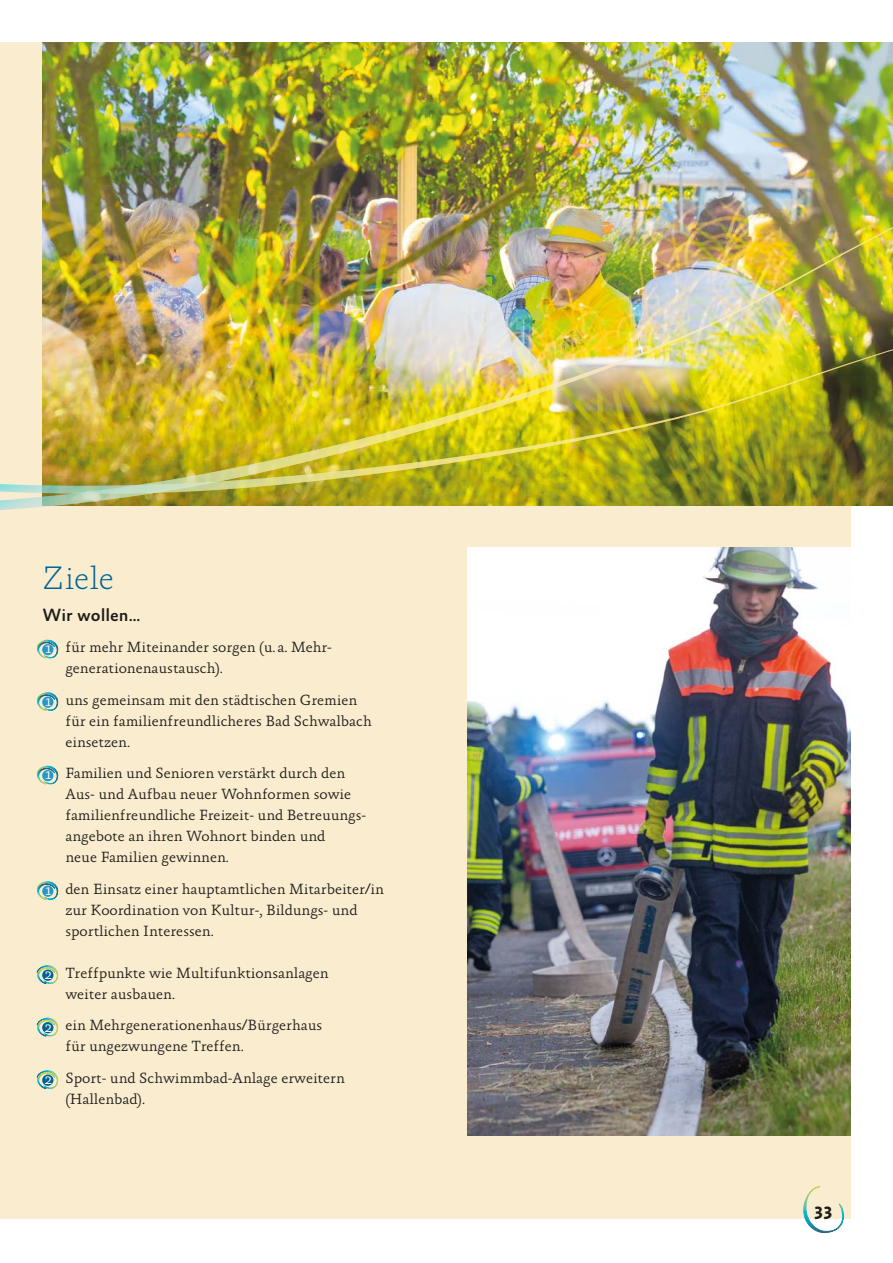
<style>
.page{position:relative;width:893px;height:1263px;background:#fff}
.page>*{position:absolute;margin:0;border:0;box-sizing:border-box;transform-origin:0 0}
.t1{font:100 33px "Absara TF";color:#006293}
.t2{font:500 18px "Absara Sans TF";color:#1d1d1b}
.t3{font:700 18px "Absara Sans TF";color:#1d1d1b}
.t4{font:300 15px/21px "Absara";color:#1d1d1b}
.s1{color:#fff}
</style>
<div class="page">
<div style="left:0;top:43px;width:850px;height:1176px;background:#faecce"></div>
<img style="left:43px;top:43px;width:850px;height:178px">
<img style="left:0;top:221px;width:893px;height:315px">
<img style="left:0;top:277px;width:893px;height:229px">
<img style="left:468px;top:547px;width:382px;height:588px">
<svg style="left:37px;top:639px;width:22px;height:19px"></svg>
<div style="left:42px;top:644px;width:11px;height:11px;background:#2897c4;border-radius:50%"></div>
<svg style="left:37px;top:692px;width:22px;height:19px"></svg>
<div style="left:42px;top:696px;width:11px;height:12px;background:#2897c4;border-radius:50%"></div>
<svg style="left:37px;top:765px;width:22px;height:19px"></svg>
<div style="left:42px;top:770px;width:11px;height:11px;background:#2897c4;border-radius:50%"></div>
<svg style="left:37px;top:881px;width:22px;height:19px"></svg>
<div style="left:42px;top:885px;width:11px;height:12px;background:#2897c4;border-radius:50%"></div>
<svg style="left:37px;top:965px;width:22px;height:19px"></svg>
<div style="left:42px;top:969px;width:11px;height:12px;background:#006293;border-radius:50%"></div>
<svg style="left:37px;top:1017px;width:22px;height:19px"></svg>
<div style="left:42px;top:1022px;width:11px;height:11px;background:#006293;border-radius:50%"></div>
<svg style="left:37px;top:1070px;width:22px;height:19px"></svg>
<div style="left:42px;top:1074px;width:11px;height:12px;background:#006293;border-radius:50%"></div>
<svg style="left:803px;top:1186px;width:41px;height:48px"></svg>
<h1 class="t1" style="left:43px;top:559px;width:73px">Ziele</h1>
<p class="t2" style="left:43px;top:605px;width:99px">Wir wollen…</p>
<p class="t4" style="left:65px;top:637px;width:267px;text-indent:-21px"><span class="s1">1</span> für mehr Miteinander sorgen (u. a. Mehr&shy;generationenaustausch).</p>
<p class="t4" style="left:65px;top:689px;width:308px;text-indent:-21px"><span class="s1">1</span> uns gemeinsam mit den städtischen Gremien für ein familienfreundlicheres Bad Schwalbach einsetzen.</p>
<p class="t4" style="left:65px;top:763px;width:301px;text-indent:-21px"><span class="s1">1</span> Familien und Senioren verstärkt durch den Aus- und Aufbau neuer Wohnformen sowie familienfreundliche Freizeit- und Betreuungs&shy;angebote an ihren Wohnort binden und<br>neue Familien gewinnen.</p>
<p class="t4" style="left:65px;top:878px;width:320px;text-indent:-21px"><span class="s1">1</span> den Einsatz einer hauptamtlichen Mitarbeiter/in zur Koordination von Kultur-, Bildungs- und sportlichen Interessen.</p>
<p class="t4" style="left:65px;top:962px;width:265px;text-indent:-21px"><span class="s1">2</span> Treffpunkte wie Multifunktionsanlagen weiter ausbauen.</p>
<p class="t4" style="left:65px;top:1015px;width:258px;text-indent:-21px"><span class="s1">2</span> ein Mehrgenerationenhaus/Bürgerhaus für ungezwungene Treffen.</p>
<p class="t4" style="left:65px;top:1067px;width:281px;text-indent:-21px"><span class="s1">2</span> Sport- und Schwimmbad-Anlage erweitern (Hallenbad).</p>
<p class="t3" style="left:814px;top:1204px;width:20px">33</p>
</div>
